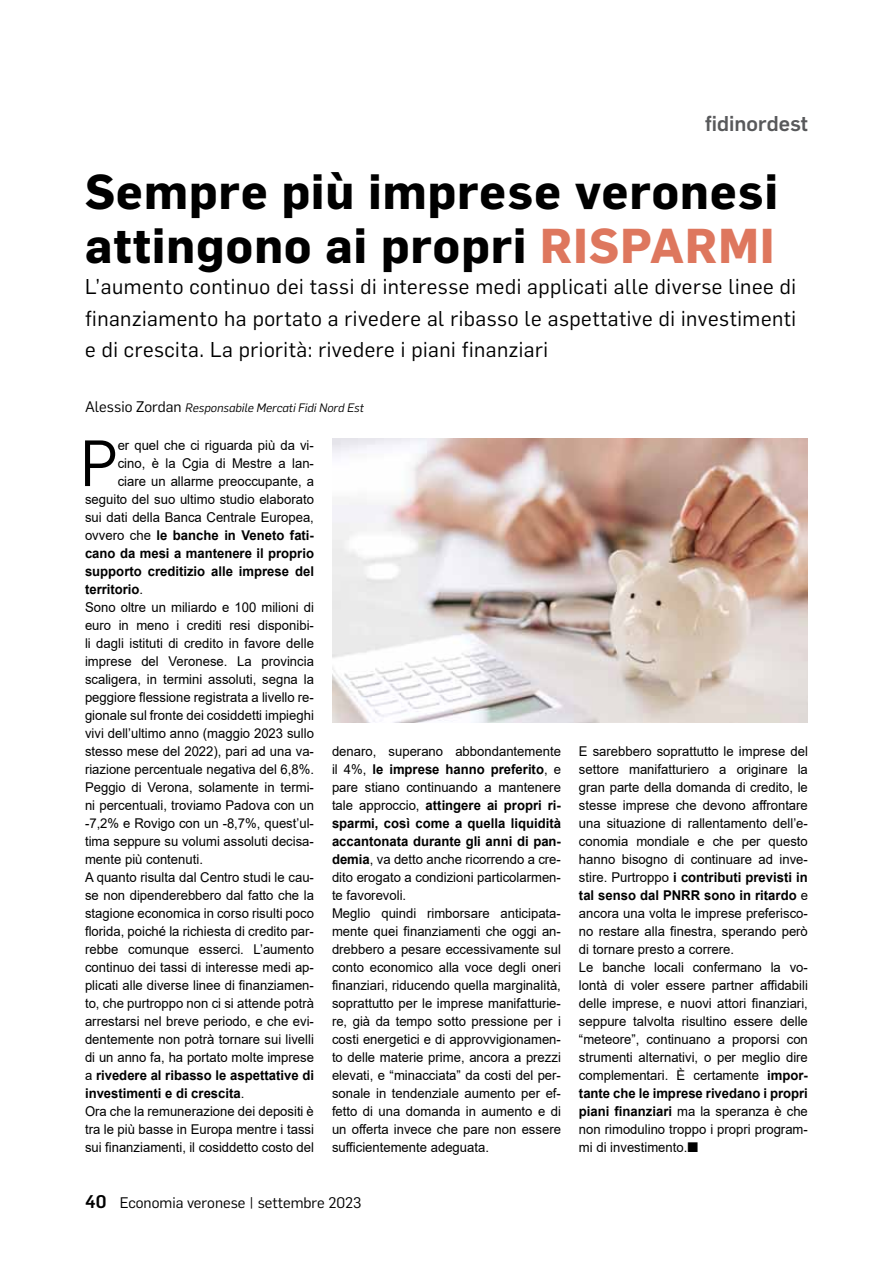
<style>
.page{position:relative;width:893px;height:1263px;background:#fff}
.page>*{position:absolute;margin:0;border:0;box-sizing:border-box;transform-origin:0 0}
.t1{font:64.05px "Flama";color:#000}
.t2{font:700 48px/54.2px "Flama";letter-spacing:.025em;color:#000}
.t3{font:21px/31.5px "Flama";letter-spacing:.025em;color:#000;text-align:justify}
.t4{font:500 21px "Flama";color:#58595b}
.t5{font:15px "Flama";color:#000}
.t6{font:13.5px/18px "Arial";color:#000}
.t7{font:700 13.5px "Arial";color:#000}
.t8{font:italic 12px "Flama";color:#000}
.s1{color:#de775e}
.s2{font-style:normal;font-size:15px}
.s3{font-weight:400}
.s4{font-weight:700}
.s5{font-family:"Flama"}
.s6{font-weight:500;font-size:18px}
</style>
<div class="page">
<img style="left:332px;top:438px;width:476px;height:284px">
<h3 class="t4" style="left:705px;top:109px;width:104px">fidinordest</h3>
<h2 class="t2" style="left:85px;top:163px;width:694px">Sempre più imprese veronesi attingono ai propri <span class="s1">RISPARMI</span></h2>
<h3 class="t3" style="left:85px;top:271px;width:713px">L’aumento continuo dei tassi di interesse medi applicati alle diverse linee di finanziamento ha portato a rivedere al ribasso le aspettative di investimenti e di crescita. La priorità: rivedere i piani finanziari</h3>
<p class="t8" style="left:85px;top:400px;width:280px"><span class="s2">Alessio Zordan</span> Responsabile Mercati Fidi Nord Est</p>
<h1 class="t1" style="left:80px;top:426px;width:39px">P</h1>
<p class="t6" style="left:118px;top:436px;width:198px">er quel che ci riguarda più da vi-</p>
<p class="t6" style="left:118px;top:454px;width:198px">cino, è la Cgia di Mestre a lan-</p>
<p class="t6" style="left:118px;top:472px;width:198px">ciare un allarme preoccupante, a</p>
<p class="t6" style="left:85px;top:490px;width:230px">seguito del suo ultimo studio elaborato</p>
<p class="t6" style="left:85px;top:508px;width:230px">sui dati della Banca Centrale Europea,</p>
<p class="t7" style="left:85px;top:526px;width:230px"><span class="s3">ovvero che</span> le banche in Veneto fati-</p>
<p class="t7" style="left:85px;top:544px;width:230px">cano da mesi a mantenere il proprio</p>
<p class="t7" style="left:85px;top:562px;width:230px">supporto creditizio alle imprese del</p>
<p class="t7" style="left:85px;top:580px;width:60px">territorio<span class="s3">.</span></p>
<p class="t6" style="left:85px;top:598px;width:230px">Sono oltre un miliardo e 100 milioni di</p>
<p class="t6" style="left:85px;top:616px;width:230px">euro in meno i crediti resi disponibi-</p>
<p class="t6" style="left:85px;top:634px;width:230px">li dagli istituti di credito in favore delle</p>
<p class="t6" style="left:85px;top:652px;width:230px">imprese del Veronese. La provincia</p>
<p class="t6" style="left:85px;top:670px;width:230px">scaligera, in termini assoluti, segna la</p>
<p class="t6" style="left:85px;top:688px;width:230px">peggiore flessione registrata a livello re-</p>
<p class="t6" style="left:85px;top:706px;width:230px">gionale sul fronte dei cosiddetti impieghi</p>
<p class="t6" style="left:85px;top:724px;width:230px">vivi dell’ultimo anno (maggio 2023 sullo</p>
<p class="t6" style="left:85px;top:742px;width:230px">stesso mese del 2022), pari ad una va-</p>
<p class="t6" style="left:85px;top:760px;width:230px">riazione percentuale negativa del 6,8%.</p>
<p class="t6" style="left:85px;top:778px;width:230px">Peggio di Verona, solamente in termi-</p>
<p class="t6" style="left:85px;top:796px;width:230px">ni percentuali, troviamo Padova con un</p>
<p class="t6" style="left:85px;top:814px;width:230px">-7,2% e Rovigo con un -8,7%, quest’ul-</p>
<p class="t6" style="left:85px;top:832px;width:230px">tima seppure su volumi assoluti decisa-</p>
<p class="t6" style="left:85px;top:850px;width:119px">mente più contenuti.</p>
<p class="t6" style="left:85px;top:868px;width:230px">A quanto risulta dal Centro studi le cau-</p>
<p class="t6" style="left:85px;top:886px;width:230px">se non dipenderebbero dal fatto che la</p>
<p class="t6" style="left:85px;top:904px;width:230px">stagione economica in corso risulti poco</p>
<p class="t6" style="left:85px;top:922px;width:230px">florida, poiché la richiesta di credito par-</p>
<p class="t6" style="left:85px;top:940px;width:230px">rebbe comunque esserci. L’aumento</p>
<p class="t6" style="left:85px;top:958px;width:230px">continuo dei tassi di interesse medi ap-</p>
<p class="t6" style="left:85px;top:976px;width:230px">plicati alle diverse linee di finanziamen-</p>
<p class="t6" style="left:85px;top:994px;width:230px">to, che purtroppo non ci si attende potrà</p>
<p class="t6" style="left:85px;top:1012px;width:230px">arrestarsi nel breve periodo, e che evi-</p>
<p class="t6" style="left:85px;top:1030px;width:230px">dentemente non potrà tornare sui livelli</p>
<p class="t6" style="left:85px;top:1048px;width:230px">di un anno fa, ha portato molte imprese</p>
<p class="t7" style="left:85px;top:1066px;width:230px"><span class="s3">a</span> rivedere al ribasso le aspettative di</p>
<p class="t7" style="left:85px;top:1084px;width:161px">investimenti e di crescita<span class="s3">.</span></p>
<p class="t6" style="left:85px;top:1102px;width:230px">Ora che la remunerazione dei depositi è</p>
<p class="t6" style="left:85px;top:1120px;width:230px">tra le più basse in Europa mentre i tassi</p>
<p class="t6" style="left:85px;top:1138px;width:230px">sui finanziamenti, il cosiddetto costo del</p>
<p class="t6" style="left:332px;top:742px;width:230px">denaro, superano abbondantemente il 4%, <span class="s4">le imprese hanno preferito</span>, e pare stiano continuando a mantenere tale approccio, <span class="s4">attingere ai propri ri&shy;sparmi, così come a quella liquidità accantonata durante gli anni di pan&shy;demia</span>, va detto anche ricorrendo a cre&shy;dito erogato a condizioni particolarmen&shy;te favorevoli.<br>Meglio quindi rimborsare anticipata&shy;mente quei finanziamenti che oggi an&shy;drebbero a pesare eccessivamente sul conto economico alla voce degli oneri finanziari, riducendo quella marginalità, soprattutto per le imprese manifatturie&shy;re, già da tempo sotto pressione per i costi energetici e di approvvigionamen&shy;to delle materie prime, ancora a prezzi elevati, e “minacciata” da costi del per&shy;sonale in tendenziale aumento per ef&shy;fetto di una domanda in aumento e di un offerta invece che pare non essere sufficientemente adeguata.</p>
<p class="t6" style="left:579px;top:742px;width:230px">E sarebbero soprattutto le imprese del settore manifatturiero a originare la gran parte della domanda di credito, le stesse imprese che devono affrontare una situazione di rallentamento dell’e&shy;conomia mondiale e che per questo hanno bisogno di continuare ad inve&shy;stire. Purtroppo <span class="s4">i contributi previsti in tal senso dal PNRR sono in ritardo</span> e ancora una volta le imprese preferisco&shy;no restare alla finestra, sperando però di tornare presto a correre.<br>Le banche locali confermano la vo&shy;lontà di voler essere partner affidabili delle imprese, e nuovi attori finanziari, seppure talvolta risultino essere delle “meteore”, continuano a proporsi con strumenti alternativi, o per meglio dire complementari. È certamente <span class="s4">impor&shy;tante che le imprese rivedano i propri piani finanziari</span> ma la speranza è che non rimodulino troppo i propri program&shy;mi di investimento.<span class="s5">π</span></p>
<p class="t5" style="left:85px;top:1193px;width:278px"><span class="s6">40</span> Economia veronese | settembre 2023</p>
</div>
